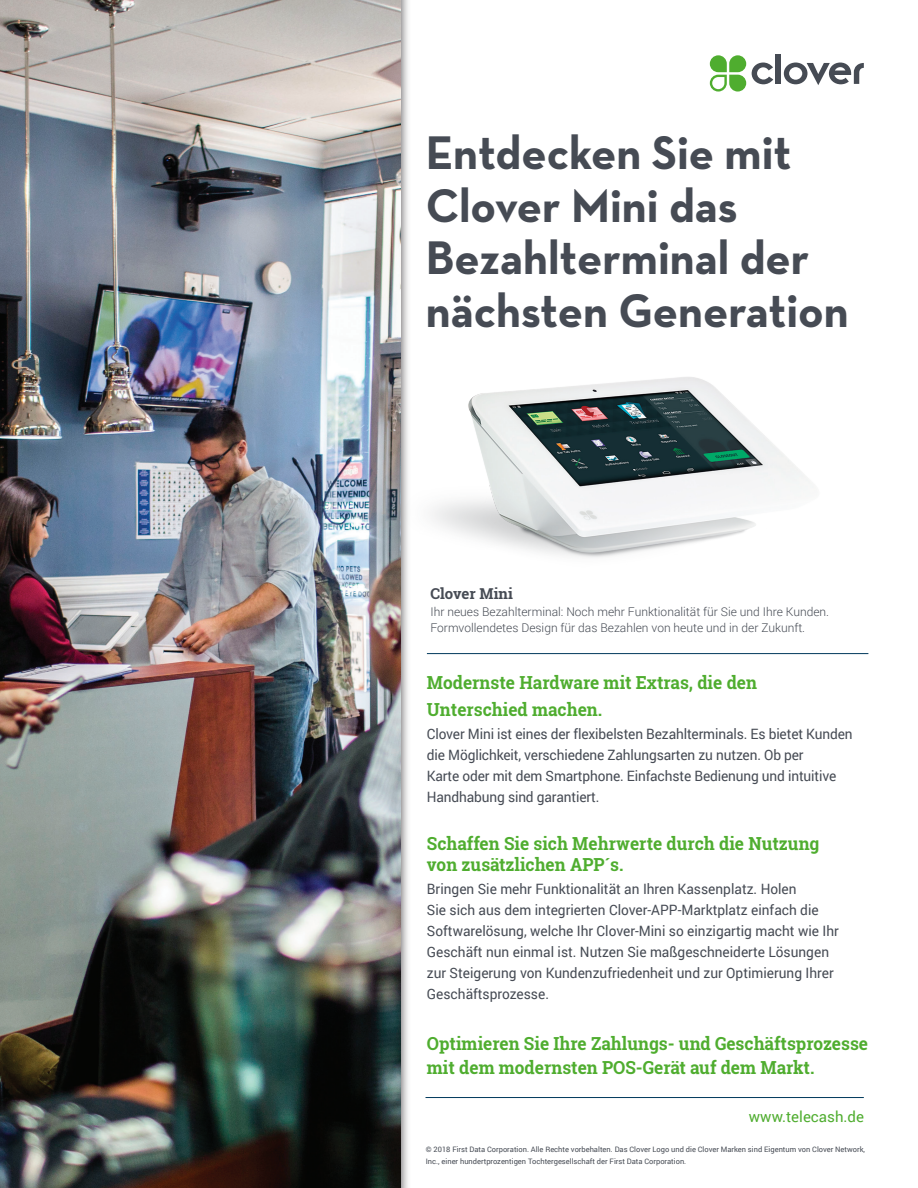
<style>
.page{position:relative;width:918px;height:1188px;background:#fff}
.page>*{position:absolute;margin:0;border:0;box-sizing:border-box;transform-origin:0 0}
.t1{font:700 48px/52.5px "Neutra Text";color:#464b54}
.Body{font:700 18px/27px "Roboto Slab";color:#4fad2f;scale:.96 1}
.Title_18pt{font:15px "Roboto";color:#4fad2f}
.Body-2{font:700 15px "Roboto Slab";color:#464b54}
.Body-3{font:14.25px/21px "Roboto";color:#464b54;scale:.96 1}
.Body-4{font:300 12px/16.5px "Roboto";color:#464b54}
.t2{font:7.5px/12px "Roboto";color:#464b54}
</style>
<div class="page">
<img style="left:426px;top:377px;width:443px;height:277px">
<div style="left:0;top:0;width:411px;height:1188px;background:#231f20;opacity:.8"></div>
<img style="left:0;top:0;width:401px;height:1188px">
<hr style="left:427px;top:653px;width:441px;height:1px;background:#00395c">
<hr style="left:426px;top:1097px;width:438px;height:1px;background:#00395c">
<svg style="left:752px;top:63px;width:21px;height:21px"></svg>
<div style="left:776px;top:54px;width:5px;height:30px;background:#464b54"></div>
<svg style="left:784px;top:63px;width:80px;height:22px"></svg>
<svg style="left:710px;top:55px;width:36px;height:37px"></svg>
<p class="t1" style="left:426px;top:126px;width:424px">Entdecken Sie mit<br>Clover Mini das<br>Bezahlterminal der nächsten Generation</p>
<p class="Body-2" style="left:430px;top:583px;width:84px">Clover Mini</p>
<p class="Body-4" style="left:430px;top:603px;width:400px">Ihr neues Bezahlterminal: Noch mehr Funktionalität für Sie und Ihre Kunden.<br>Formvollendetes Design für das Bezahlen von heute und in der Zukunft.</p>
<p class="Body" style="left:427px;top:668px;width:345px">Modernste Hardware mit Extras, die den<br>Unterschied machen.</p>
<p class="Body-3" style="left:427px;top:723px;width:445px">Clover Mini ist eines der flexibelsten Bezahlterminals. Es bietet Kunden die Möglichkeit, verschiedene Zahlungsarten zu nutzen. Ob per<br>Karte oder mit dem Smartphone. Einfachste Bedienung und intuitive Handhabung sind garantiert.</p>
<p class="Body" style="left:427px;top:832px;width:410px;line-height:21px">Schaffen Sie sich Mehrwerte durch die Nutzung von zusätzlichen APP´s.</p>
<p class="Body-3" style="left:427px;top:878px;width:431px">Bringen Sie mehr Funktionalität an Ihren Kassenplatz. Holen<br>Sie sich aus dem integrierten Clover-APP-Marktplatz einfach die Softwarelösung, welche Ihr Clover-Mini so einzigartig macht wie Ihr Geschäft nun einmal ist. Nutzen Sie maßgeschneiderte Lösungen zur Steigerung von Kundenzufriedenheit und zur Optimierung Ihrer Geschäftsprozesse.</p>
<p class="Body" style="left:427px;top:1031px;width:461px;line-height:24px">Optimieren Sie Ihre Zahlungs- und Geschäftsprozesse mit dem modernsten POS-Gerät auf dem Markt.</p>
<p class="Title_18pt" style="left:749px;top:1106px;width:117px">www.telecash.de</p>
<p class="t2" style="left:426px;top:1143px;width:441px">© 2018 First Data Corporation. Alle Rechte vorbehalten. Das Clover Logo und die Clover Marken sind Eigentum von Clover Network,<br>Inc., einer hundertprozentigen Tochtergesellschaft der First Data Corporation.</p>
</div>
